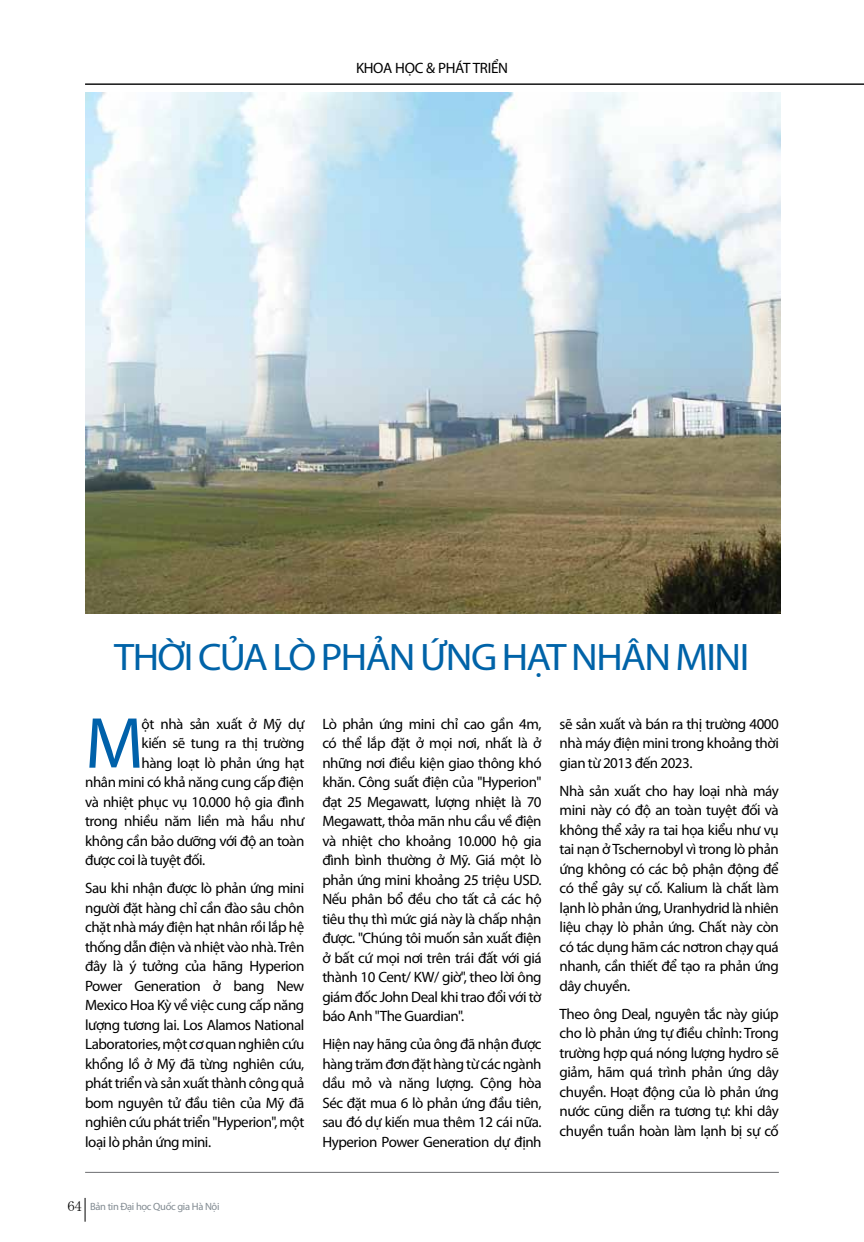
<style>
.page{position:relative;width:864px;height:1242px;background:#fff}
.page>*{position:absolute;margin:0;border:0;box-sizing:border-box;transform-origin:0 0}
.t1{font:72.9px "Myriad Pro";color:#0061aa}
.t2{font:38.4px "Myriad Pro";letter-spacing:-.04em;color:#0063a8;scale:1.05 1}
.t3{font:15px/19.5px "Myriad Pro";letter-spacing:-.03em;color:#000;text-align:justify}
.t4{font:10.5px "Myriad Pro";letter-spacing:-.03em;color:#828b92}
.s1{font-family:"MS Mincho";font-size:14.25px;color:#000}
</style>
<div class="page">
<img style="left:85px;top:93px;width:695px;height:521px">
<hr style="left:85px;top:1172px;width:693px;height:1px;background:#6d6e71">
<svg style="left:85px;top:1198px;width:1px;height:23px"></svg>
<hr style="left:85px;top:84px;width:778px;height:1px;background:#0a0a0b">
<p class="t3" style="left:356px;top:58px;width:125px">KHOA HỌC &amp; PHÁT TRIỂN</p>
<h2 class="t2" style="left:114px;top:633px;width:606px">Thời của lò phản ứng hạt nhân mini</h2>
<h1 class="t1" style="left:85px;top:698px;width:52px">M</h1>
<p class="t3" style="left:141px;top:713px;width:164px">ột nhà sản xuất ở Mỹ dự</p>
<p class="t3" style="left:141px;top:733px;width:164px">kiến sẽ tung ra thị trường</p>
<p class="t3" style="left:141px;top:752px;width:164px">hàng loạt lò phản ứng hạt</p>
<p class="t3" style="left:85px;top:772px;width:220px">nhân mini có khả năng cung cấp điện</p>
<p class="t3" style="left:85px;top:791px;width:221px">và nhiệt phục vụ 10.000 hộ gia đình</p>
<p class="t3" style="left:85px;top:811px;width:221px">trong nhiều năm liền mà hầu như</p>
<p class="t3" style="left:85px;top:830px;width:221px">không cần bảo dưỡng với độ an toàn</p>
<p class="t3" style="left:85px;top:850px;width:122px">được coi là tuyệt đối.</p>
<p class="t3" style="left:85px;top:878px;width:221px">Sau khi nhận được lò phản ứng mini người đặt hàng chỉ cần đào sâu chôn chặt nhà máy điện hạt nhân rồi lắp hệ thống dẫn điện và nhiệt vào nhà. Trên đây là ý tưởng của hãng Hyperion Power Generation ở bang New Mexico Hoa Kỳ về việc cung cấp năng lượng tương lai. Los Alamos National Laboratories, một cơ quan nghiên cứu khổng lồ ở Mỹ đã từng nghiên cứu, phát triển và sản xuất thành công quả bom nguyên tử đầu tiên của Mỹ đã nghiên cứu phát triển "Hyperion", một loại lò phản ứng mini.</p>
<p class="t3" style="left:322px;top:713px;width:221px">Lò phản ứng mini chỉ cao gần 4m, có thể lắp đặt ở mọi nơi, nhất là ở những nơi điều kiện giao thông khó khăn. Công suất điện của "Hyperion" đạt 25 Megawatt, lượng nhiệt là 70<br>Megawatt, thỏa mãn nhu cầu về điện và nhiệt cho khoảng 10.000 hộ gia đình bình thường ở Mỹ. Giá một lò phản ứng mini khoảng 25 triệu USD.<br>Nếu phân bổ đều cho tất cả các hộ tiêu thụ thì mức giá này là chấp nhận được. "Chúng tôi muốn sản xuất điện ở bất cứ mọi nơi trên trái đất với giá thành 10 Cent/ KW/ giờ", theo lời ông giám đốc John Deal khi trao đổi với tờ báo Anh "The Guardian".</p>
<p class="t3" style="left:322px;top:1034px;width:221px">Hiện nay hãng của ông đã nhận được hàng trăm đơn đặt hàng từ các ngành dầu mỏ và năng lượng. Cộng hòa Séc đặt mua 6 lò phản ứng đầu tiên, sau đó dự kiến mua thêm 12 cái nữa.<br>Hyperion Power Generation dự định</p>
<p class="t3" style="left:559px;top:713px;width:221px">sẽ sản xuất và bán ra thị trường 4000 nhà máy điện mini trong khoảng thời gian từ 2013 đến 2023.</p>
<p class="t3" style="left:559px;top:780px;width:221px">N hà sản xuất cho hay loại nhà máy mini này có độ an toàn tuyệt đối và không thể xảy ra tai họa kiểu như vụ tai nạn ở Tschernobyl vì trong lò phản ứng không có các bộ phận động để có thể gây sự cố. Kalium là chất làm lạnh lò phản ứng, Uranhydrid là nhiên liệu chạy lò phản ứng. Chất này còn có tác dụng hãm các nơtron chạy quá nhanh, cần thiết để tạo ra phản ứng dây chuyền.</p>
<p class="t3" style="left:559px;top:1003px;width:221px">Theo ông Deal, nguyên tắc này giúp cho lò phản ứng tự điều chỉnh: Trong trường hợp quá nóng lượng hydro sẽ giảm, hãm quá trình phản ứng dây chuyền. Hoạt động của lò phản ứng nước cũng diễn ra tương tự: khi dây chuyền tuần hoàn làm lạnh bị sự cố</p>
<p class="t4" style="left:67px;top:1199px;width:153px"><span class="s1">64</span> Bản tin Đại học Quốc gia Hà Nội</p>
</div>
